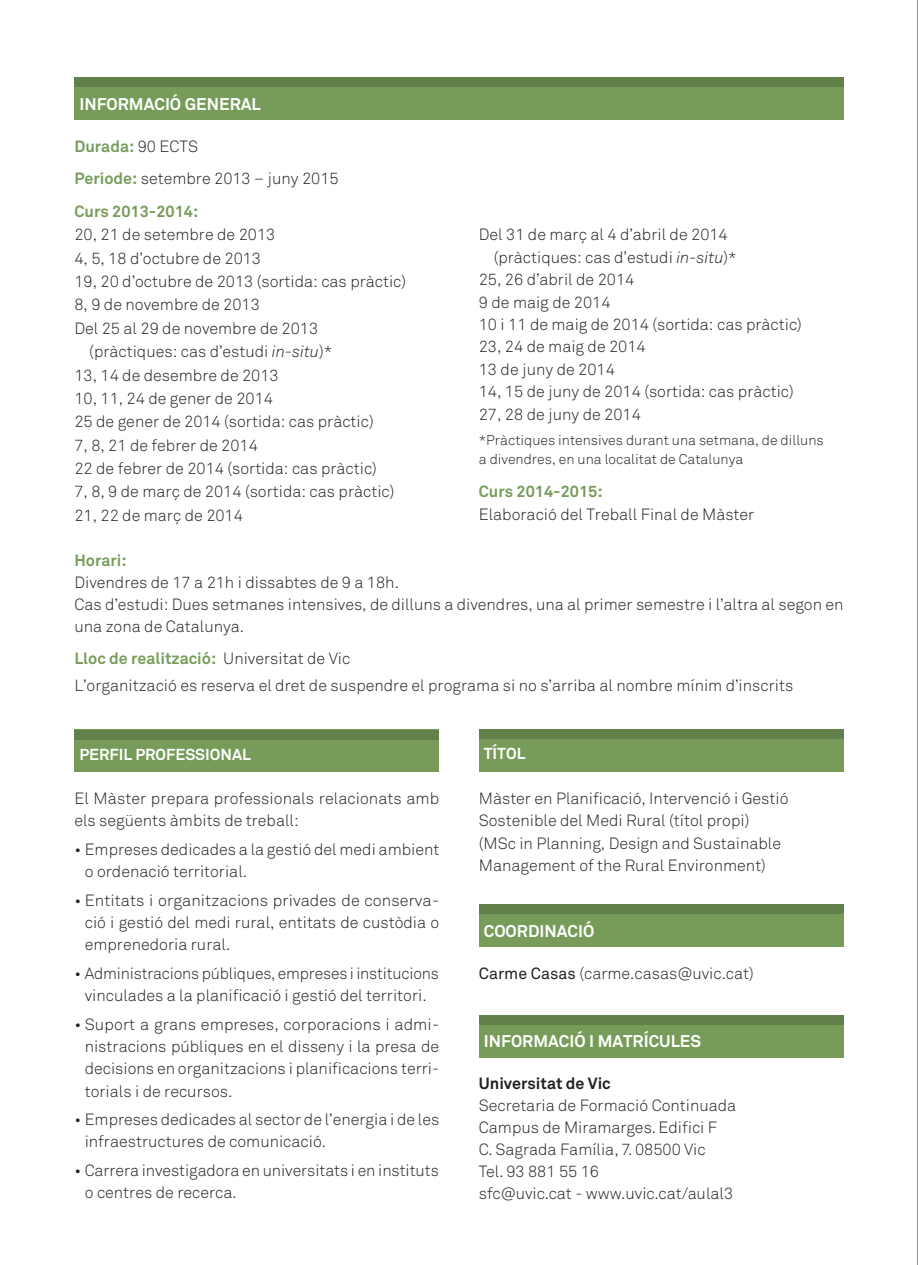
<style>
.page{position:relative;width:918px;height:1265px;background:#fff}
.page>*{position:absolute;margin:0;border:0;box-sizing:border-box;transform-origin:0 0}
.t1{font:700 16.8px "Akkurat";color:#fff}
.t2{font:300 16.1px/22.2px "Akkurat";color:#231f20}
.t3{font:700 16.1px "Akkurat";color:#779c5a}
.t4{font:700 16.1px "Akkurat";color:#231f20}
.t5{font:700 15.75px "Akkurat";color:#fff}
.t6{font:300 14px/19.8px "Akkurat";color:#231f20}
.s1{font-weight:300;color:#231f20}
.s2{font-weight:700;color:#779c5a}
.s3{font-style:italic}
.s4{font-weight:400}
</style>
<div class="page">
<div style="left:74px;top:730px;width:365px;height:42px;background:#779c5a"></div>
<div style="left:74px;top:730px;width:365px;height:9px;background:#61804a"></div>
<div style="left:479px;top:729px;width:364px;height:42px;background:#779c5a"></div>
<div style="left:479px;top:729px;width:364px;height:10px;background:#61804a"></div>
<div style="left:479px;top:905px;width:364px;height:42px;background:#779c5a"></div>
<div style="left:479px;top:905px;width:364px;height:9px;background:#61804a"></div>
<div style="left:479px;top:1015px;width:364px;height:43px;background:#779c5a"></div>
<div style="left:479px;top:1015px;width:364px;height:10px;background:#61804a"></div>
<hr style="left:917px;top:0;width:1px;height:1265px;background:#231f20">
<div style="left:74px;top:77px;width:769px;height:43px;background:#779c5a"></div>
<div style="left:74px;top:77px;width:769px;height:10px;background:#61804a"></div>
<p class="t1" style="left:79px;top:93px;width:183px">INFORMACIÓ GENERAL</p>
<p class="t3" style="left:74px;top:136px;width:125px">Durada: <span class="s1">90 ECTS</span></p>
<p class="t2" style="left:74px;top:167px;width:266px"><span class="s2">Període:</span> setembre 2013 – juny 2015</p>
<p class="t3" style="left:74px;top:201px;width:125px">Curs 2013-2014:</p>
<p class="t2" style="left:74px;top:223px;width:202px">20, 21 de setembre de 2013</p>
<p class="t2" style="left:74px;top:247px;width:188px">4, 5, 18 d’octubre de 2013</p>
<p class="t2" style="left:74px;top:270px;width:333px">19, 20 d’octubre de 2013 (sortida: cas pràctic)</p>
<p class="t2" style="left:74px;top:293px;width:187px">8, 9 de novembre de 2013</p>
<p class="t2" style="left:89px;top:316px;width:245px;line-height:23.4px;text-indent:-15px">Del 25 al 29 de novembre de 2013 (pràctiques: cas d’estudi <span class="s3">in-situ</span>)*</p>
<p class="t2" style="left:74px;top:364px;width:206px">13, 14 de desembre de 2013</p>
<p class="t2" style="left:74px;top:387px;width:200px">10, 11, 24 de gener de 2014</p>
<p class="t2" style="left:74px;top:410px;width:301px">25 de gener de 2014 (sortida: cas pràctic)</p>
<p class="t2" style="left:74px;top:434px;width:185px">7, 8, 21 de febrer de 2014</p>
<p class="t2" style="left:74px;top:457px;width:304px">22 de febrer de 2014 (sortida: cas pràctic)</p>
<p class="t2" style="left:74px;top:480px;width:321px">7, 8, 9 de març de 2014 (sortida: cas pràctic)</p>
<p class="t2" style="left:74px;top:504px;width:170px">21, 22 de març de 2014</p>
<p class="t2" style="left:494px;top:223px;width:245px;text-indent:-15px">Del 31 de març al 4 d’abril de 2014 (pràctiques: cas d’estudi <span class="s3">in-situ</span>)*</p>
<p class="t2" style="left:479px;top:268px;width:157px">25, 26 d’abril de 2014</p>
<p class="t2" style="left:479px;top:291px;width:133px">9 de maig de 2014</p>
<p class="t2" style="left:479px;top:313px;width:325px">10 i 11 de maig de 2014 (sortida: cas pràctic)</p>
<p class="t2" style="left:479px;top:335px;width:168px">23, 24 de maig de 2014</p>
<p class="t2" style="left:479px;top:358px;width:137px">13 de juny de 2014</p>
<p class="t2" style="left:479px;top:380px;width:316px">14, 15 de juny de 2014 (sortida: cas pràctic)</p>
<p class="t2" style="left:479px;top:403px;width:164px">27, 28 de juny de 2014</p>
<p class="t6" style="left:479px;top:430px;width:346px">*Pràctiques intensives durant una setmana, de dilluns a divendres, en una localitat de Catalunya</p>
<p class="t3" style="left:479px;top:481px;width:125px">Curs 2014-2015:</p>
<p class="t2" style="left:479px;top:503px;width:277px">Elaboració del Treball Final de Màster</p>
<p class="t3" style="left:74px;top:551px;width:54px">Horari:</p>
<p class="t2" style="left:74px;top:571px;width:326px">Divendres de 17 a 21h i dissabtes de 9 a 18h.</p>
<p class="t2" style="left:74px;top:593px;width:770px">Cas d’estudi: Dues setmanes intensives, de dilluns a divendres, una al primer semestre i l’altra al segon en una zona de Catalunya.</p>
<p class="t3" style="left:74px;top:648px;width:277px">Lloc de realització: <span class="s1">Universitat de Vic</span></p>
<p class="t2" style="left:74px;top:674px;width:720px">L’organització es reserva el dret de suspendre el programa si no s’arriba al nombre mínim d’inscrits</p>
<p class="t5" style="left:79px;top:744px;width:173px">PERFIL PROFESSIONAL</p>
<p class="t2" style="left:74px;top:787px;width:366px">El Màster prepara professionals relacionats amb els següents àmbits de treball:</p>
<p class="t2" style="left:85px;top:838px;width:356px;text-indent:-10px">• Empreses dedicades a la gestió del medi ambient o ordenació territorial.</p>
<p class="t2" style="left:85px;top:889px;width:356px;text-align:justify;text-indent:-10px">• Entitats i organitzacions privades de conserva&shy;ció i gestió del medi rural, entitats de custòdia o emprenedoria rural.</p>
<p class="t2" style="left:74px;top:962px;width:366px;text-align:center">• Administracions públiques, empreses i institucions vinculades a la planificació i gestió del territori.</p>
<p class="t2" style="left:85px;top:1013px;width:356px;text-align:justify;text-indent:-10px">• Suport a grans empreses, corporacions i admi&shy;nistracions públiques en el disseny i la presa de decisions en organitzacions i planificacions terri&shy;torials i de recursos.</p>
<p class="t2" style="left:85px;top:1108px;width:356px;text-indent:-10px">• Empreses dedicades al sector de l’energia i de les infraestructures de comunicació.</p>
<p class="t2" style="left:85px;top:1159px;width:355px;text-indent:-10px">• Carrera investigadora en universitats i en instituts o centres de recerca.</p>
<p class="t5" style="left:484px;top:744px;width:43px">TÍTOL</p>
<p class="t2" style="left:479px;top:787px;width:311px">Màster en Planificació, Intervenció i Gestió<br>Sostenible del Medi Rural (títol propi)</p>
<p class="t2" style="left:479px;top:831px;width:304px">(MSc in Planning, Design and Sustainable<br>Management of the Rural Environment)</p>
<p class="t1" style="left:484px;top:920px;width:112px">COORDINACIÓ</p>
<p class="t2" style="left:479px;top:962px;width:276px"><span class="s4">Carme Casas</span> (carme.casas@uvic.cat)</p>
<p class="t1" style="left:484px;top:1031px;width:219px">INFORMACIÓ I MATRÍCULES</p>
<p class="t4" style="left:479px;top:1074px;width:133px">Universitat de Vic</p>
<p class="t2" style="left:479px;top:1094px;width:259px">Secretaria de Formació Continuada</p>
<p class="t2" style="left:479px;top:1116px;width:240px">Campus de Miramarges. Edifici F</p>
<p class="t2" style="left:479px;top:1138px;width:228px">C. Sagrada Família, 7. 08500 Vic</p>
<p class="t2" style="left:479px;top:1160px;width:122px">Tel. 93 881 55 16</p>
<p class="t2" style="left:479px;top:1182px;width:256px">sfc@uvic.cat - www.uvic.cat/aulal3</p>
</div>
